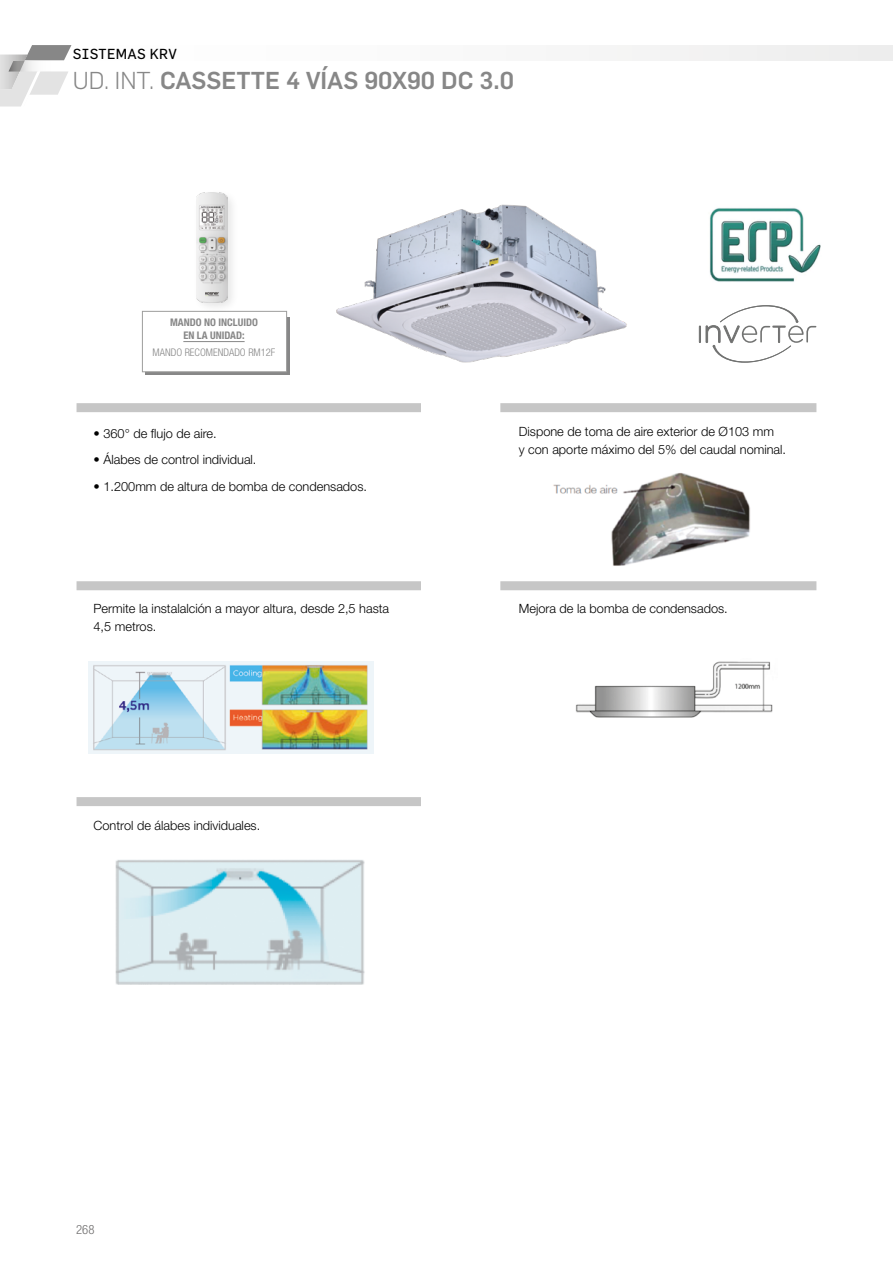
<style>
.page{position:relative;width:893px;height:1263px;background:#fff}
.page>*{position:absolute;margin:0;border:0;box-sizing:border-box;transform-origin:0 0}
.t1{font:500 24px "Flama";color:#878787}
.t2{font:14.25px "Flama";letter-spacing:.02em;color:#000}
.t3{font:300 12.75px/18px "Helvetica Neue LT Std";color:#000}
.t4{font:300 condensed 12.75px "Helvetica Neue LT Std";color:#706f6f}
.t5{font:700 condensed 10.5px/12.8px "Helvetica Neue LT Std";color:#878787;text-align:center}
.t6{font:300 condensed 10.5px "Helvetica Neue LT Std";color:#878787}
.s1{font-weight:300}
.s2{font-stretch:condensed}
</style>
<div class="page">
<div style="left:0;top:45px;width:893px;height:15px;background:#f8f8f8"></div>
<svg style="left:0;top:45px;width:71px;height:62px"></svg>
<img style="left:336px;top:204px;width:291px;height:159px">
<img style="left:709px;top:208px;width:112px;height:74px">
<svg style="left:699px;top:305px;width:118px;height:58px"></svg>
<div style="left:77px;top:403px;width:344px;height:9px;background:#c6c6c6"></div>
<div style="left:77px;top:581px;width:344px;height:9px;background:#c6c6c6"></div>
<div style="left:77px;top:797px;width:344px;height:9px;background:#c6c6c6"></div>
<div style="left:500px;top:403px;width:316px;height:9px;background:#c6c6c6"></div>
<div style="left:500px;top:581px;width:316px;height:9px;background:#c6c6c6"></div>
<img style="left:553px;top:473px;width:197px;height:93px">
<img style="left:89px;top:662px;width:285px;height:92px">
<img style="left:575px;top:661px;width:198px;height:57px">
<img style="left:115px;top:860px;width:250px;height:125px">
<div style="left:145px;top:317px;width:145px;height:57px;background:#878787"></div>
<div style="left:142px;top:311px;width:145px;height:61px;background:#fff;border:1px solid #9d9d9c"></div>
<hr style="left:183px;top:341px;width:62px;height:1px;background:#878787">
<div style="left:192px;top:189px;width:47px;height:125px;background:#000;opacity:.1"></div>
<img style="left:197px;top:193px;width:30px;height:109px">
<p class="t2" style="left:73px;top:45px;width:106px">SISTEMAS KRV</p>
<h1 class="t1" style="left:73px;top:63px;width:443px"><span class="s1">UD. INT.</span> CASSETTE 4 VÍAS 90X90 DC 3.0</h1>
<p class="t5" style="left:170px;top:316px;width:89px">MANDO NO INCLUIDO<br>EN LA UNIDAD:</p>
<p class="t6" style="left:153px;top:346px;width:124px">MANDO RECOMENDADO RM12F</p>
<p class="t3" style="left:94px;top:424px;width:125px"><span class="s2">•</span> 360° de flujo de aire.</p>
<p class="t3" style="left:94px;top:450px;width:164px"><span class="s2">•</span> Álabes de control individual.</p>
<p class="t3" style="left:94px;top:477px;width:275px"><span class="s2">•</span> 1.200mm de altura de bomba de condensados.</p>
<p class="t3" style="left:519px;top:422px;width:269px">Dispone de toma de aire exterior de Ø103 mm<br>y con aporte máximo del 5% del caudal nominal.</p>
<p class="t3" style="left:94px;top:599px;width:297px">Permite la instalalción a mayor altura, desde 2,5 hasta</p>
<p class="t3" style="left:519px;top:599px;width:211px">Mejora de la bomba de condensados.</p>
<p class="t3" style="left:94px;top:617px;width:64px">4,5 metros.</p>
<p class="t3" style="left:94px;top:816px;width:168px">Control de álabes individuales.</p>
<p class="t4" style="left:76px;top:1222px;width:20px">268</p>
</div>
